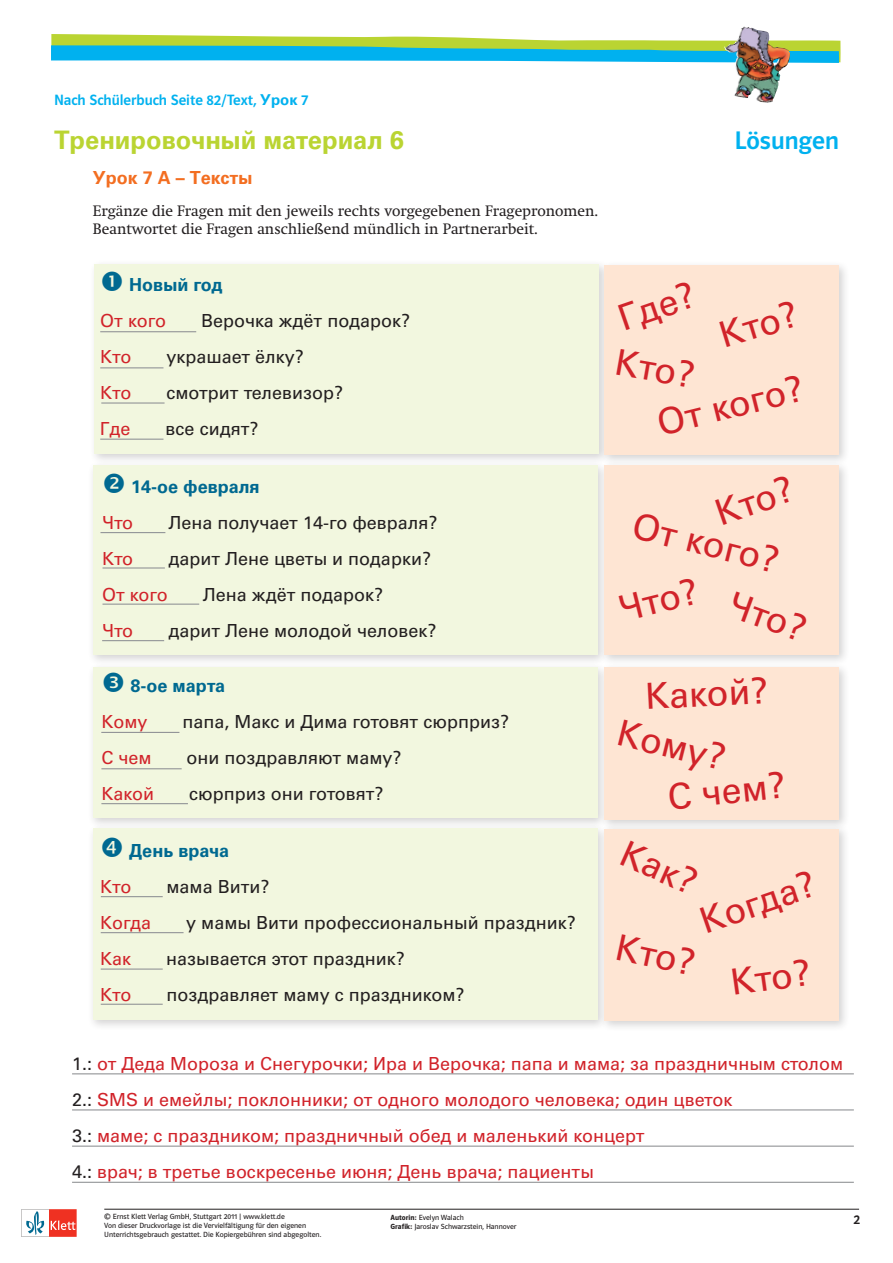
<style>
.page{position:relative;width:893px;height:1263px;background:#fff}
.page>*{position:absolute;margin:0;border:0;box-sizing:border-box;transform-origin:0 0}
.t1{font:36px "Univers Cyr";color:#d1232a}
.t2{font:700 25.5px "Univers Cyr";color:#bad432}
.t3{font:25.5px "Polo ST11 K Krftg";color:#00b1ef}
.t4{font:18px "Univers Cyr";color:#231f20}
.t5{font:18px/36px "Univers Cyr";color:#d1232a}
.t6{font:700 18px "Univers Cyr";color:#006991}
.t7{font:700 18px "Univers Cyr";color:#f36e21}
.t8{font:15px/18px "Klett Swift";color:#231f20}
.t9{font:15px "Polo ST11 K Krftg";color:#00b1ef}
.t10{font:13.5px "Polo ST11 K Krftg";color:#231f20}
.t11{font:7.5px/8.9px "Polo ST11 K Buch";color:#231f20}
.s1{font-family:"Univers Cyr";font-weight:700}
.s2{color:#231f20}
.s3{font-family:"Polo ST11 K Hfett"}
</style>
<div class="page">
<div style="left:89px;top:259px;width:521px;height:206px;background:#231f20;opacity:.2"></div>
<div style="left:94px;top:265px;width:504px;height:189px;background:#f2f7df"></div>
<div style="left:88px;top:460px;width:521px;height:206px;background:#231f20;opacity:.2"></div>
<div style="left:93px;top:466px;width:504px;height:189px;background:#f2f7df"></div>
<div style="left:88px;top:662px;width:521px;height:167px;background:#231f20;opacity:.2"></div>
<div style="left:93px;top:667px;width:504px;height:151px;background:#f2f7df"></div>
<div style="left:88px;top:823px;width:521px;height:208px;background:#231f20;opacity:.2"></div>
<div style="left:93px;top:828px;width:504px;height:192px;background:#f2f7df"></div>
<div style="left:599px;top:260px;width:251px;height:206px;background:#231f20;opacity:.2"></div>
<div style="left:604px;top:265px;width:235px;height:189px;background:#fee5d3"></div>
<div style="left:599px;top:460px;width:251px;height:206px;background:#231f20;opacity:.2"></div>
<div style="left:604px;top:466px;width:235px;height:189px;background:#fee5d3"></div>
<div style="left:599px;top:662px;width:251px;height:169px;background:#231f20;opacity:.2"></div>
<div style="left:604px;top:667px;width:235px;height:153px;background:#fee5d3"></div>
<div style="left:599px;top:824px;width:251px;height:208px;background:#231f20;opacity:.2"></div>
<div style="left:604px;top:829px;width:235px;height:192px;background:#fee5d3"></div>
<hr style="left:104px;top:1209px;width:755px;height:1px;background:#231f20">
<svg style="left:21px;top:1209px;width:56px;height:28px"></svg>
<svg style="left:51px;top:34px;width:790px;height:29px"></svg>
<img style="left:724px;top:26px;width:67px;height:77px">
<hr style="left:72px;top:1109px;width:782px;height:1px;background:#939598">
<hr style="left:72px;top:1073px;width:782px;height:1px;background:#939598">
<hr style="left:72px;top:1145px;width:782px;height:2px;background:#939598">
<hr style="left:72px;top:1182px;width:782px;height:1px;background:#939598">
<hr style="left:101px;top:896px;width:62px;height:1px;background:#939598">
<hr style="left:101px;top:932px;width:83px;height:1px;background:#939598">
<hr style="left:101px;top:968px;width:62px;height:2px;background:#939598">
<hr style="left:101px;top:1004px;width:62px;height:1px;background:#939598">
<hr style="left:101px;top:732px;width:78px;height:1px;background:#939598">
<hr style="left:101px;top:768px;width:81px;height:1px;background:#939598">
<hr style="left:101px;top:803px;width:87px;height:1px;background:#939598">
<hr style="left:100px;top:532px;width:65px;height:1px;background:#939598">
<hr style="left:102px;top:567px;width:63px;height:1px;background:#939598">
<hr style="left:102px;top:604px;width:97px;height:1px;background:#939598">
<hr style="left:102px;top:640px;width:62px;height:1px;background:#939598">
<hr style="left:100px;top:331px;width:96px;height:1px;background:#939598">
<hr style="left:100px;top:367px;width:63px;height:1px;background:#939598">
<hr style="left:101px;top:402px;width:64px;height:2px;background:#939598">
<hr style="left:100px;top:439px;width:63px;height:1px;background:#939598">
<p class="t9" style="left:54px;top:92px;width:256px">Nach Schülerbuch Seite 82/Text, <span class="s1">Урок</span> 7</p>
<h2 class="t2" style="left:54px;top:125px;width:352px">Тренировочный материал 6</h2>
<h2 class="t3" style="left:734px;top:126px;width:106px">Lösungen</h2>
<p class="t7" style="left:93px;top:167px;width:161px">Урок 7 А – Тексты</p>
<p class="t8" style="left:93px;top:202px;width:507px">Ergänze die Fragen mit den jeweils rechts vorgegebenen Fragepronomen.<br>Beantwortet die Fragen anschließend mündlich in Partnerarbeit.</p>
<p class="t6" style="left:129px;top:274px;width:95px">Новый год</p>
<p class="t5" style="left:100px;top:303px;width:67px">От кого</p>
<p class="t4" style="left:201px;top:310px;width:210px">Верочка ждёт подарок?</p>
<p class="t5" style="left:100px;top:339px;width:33px">Кто</p>
<p class="t4" style="left:166px;top:346px;width:139px">украшает ёлку?</p>
<p class="t5" style="left:100px;top:375px;width:33px">Кто</p>
<p class="t4" style="left:166px;top:382px;width:178px">смотрит телевизор?</p>
<p class="t5" style="left:100px;top:411px;width:32px">Где</p>
<p class="t4" style="left:166px;top:418px;width:94px">все сидят?</p>
<p class="t6" style="left:131px;top:476px;width:130px">14-ое февраля</p>
<p class="t5" style="left:102px;top:504px;width:33px">Что</p>
<p class="t4" style="left:168px;top:512px;width:271px">Лена получает 14-го февраля?</p>
<p class="t5" style="left:102px;top:540px;width:33px">Кто</p>
<p class="t4" style="left:168px;top:548px;width:264px">дарит Лене цветы и подарки?</p>
<p class="t5" style="left:102px;top:576px;width:67px">От кого</p>
<p class="t4" style="left:203px;top:584px;width:182px">Лена ждёт подарок?</p>
<p class="t5" style="left:102px;top:612px;width:33px">Что</p>
<p class="t4" style="left:168px;top:620px;width:270px">дарит Лене молодой человек?</p>
<p class="t6" style="left:130px;top:675px;width:96px">8-ое марта</p>
<p class="t5" style="left:101px;top:703px;width:48px">Кому</p>
<p class="t4" style="left:183px;top:711px;width:328px">папа, Макс и Дима готовят сюрприз?</p>
<p class="t5" style="left:101px;top:739px;width:52px">С чем</p>
<p class="t4" style="left:187px;top:747px;width:216px">они поздравляют маму?</p>
<p class="t5" style="left:101px;top:775px;width:54px">Какой</p>
<p class="t4" style="left:189px;top:783px;width:196px">сюрприз они готовят?</p>
<p class="t6" style="left:129px;top:840px;width:101px">День врача</p>
<p class="t5" style="left:100px;top:869px;width:33px">Кто</p>
<p class="t4" style="left:166px;top:876px;width:105px">мама Вити?</p>
<p class="t5" style="left:100px;top:905px;width:52px">Когда</p>
<p class="t4" style="left:186px;top:912px;width:391px">у мамы Вити профессиональный праздник?</p>
<p class="t5" style="left:100px;top:941px;width:33px">Как</p>
<p class="t4" style="left:166px;top:948px;width:240px">называется этот праздник?</p>
<p class="t5" style="left:100px;top:977px;width:33px">Кто</p>
<p class="t4" style="left:166px;top:984px;width:300px">поздравляет маму с праздником?</p>
<h1 class="t1" style="left:613px;top:299px;width:80px;rotate:-19deg">Где?</h1>
<h1 class="t1" style="left:714px;top:316px;width:82px;rotate:-17deg">Кто?</h1>
<h1 class="t1" style="left:619px;top:340px;width:82px;rotate:10deg">Кто?</h1>
<h1 class="t1" style="left:653px;top:403px;width:151px;rotate:-14deg">От кого?</h1>
<h1 class="t1" style="left:710px;top:494px;width:82px;rotate:-19deg">Кто?</h1>
<h1 class="t1" style="left:638px;top:504px;width:151px;rotate:14deg">От кого?</h1>
<h1 class="t1" style="left:614px;top:589px;width:82px;rotate:-14deg">Что?</h1>
<h1 class="t1" style="left:737px;top:583px;width:82px;rotate:20deg">Что?</h1>
<h1 class="t1" style="left:644px;top:675px;width:125px;rotate:-3deg">Какой?</h1>
<h1 class="t1" style="left:623px;top:711px;width:112px;rotate:14deg">Кому?</h1>
<h1 class="t1" style="left:665px;top:776px;width:120px;rotate:-6deg">С чем?</h1>
<h1 class="t1" style="left:631px;top:832px;width:82px;rotate:24deg">Как?</h1>
<h1 class="t1" style="left:694px;top:901px;width:121px;rotate:-19deg">Когда?</h1>
<h1 class="t1" style="left:621px;top:926px;width:82px;rotate:12deg">Кто?</h1>
<h1 class="t1" style="left:728px;top:962px;width:82px;rotate:-8deg">Кто?</h1>
<p class="t5" style="left:72px;top:1045px;width:773px"><span class="s2">1.:</span> от Деда Мороза и Снегурочки; Ира и Верочка; папа и мама; за праздничным столом <span class="s2">2.:</span> SMS и емейлы; поклонники; от одного молодого человека; один цветок<br><span class="s2">3.:</span> маме; с праздником; праздничный обед и маленький концерт<br><span class="s2">4.:</span> врач; в третье воскресенье июня; День врача; пациенты</p>
<p class="t11" style="left:104px;top:1212px;width:218px">© Ernst Klett Verlag GmbH, Stuttgart 2011 | www.klett.de<br>Von dieser Druckvorlage ist die Vervielfältigung für den eigenen<br>Unterrichtsgebrauch gestattet. Die Kopiergebühren sind abgegolten.</p>
<p class="t11" style="left:391px;top:1213px;width:127px"><span class="s3">Autorin:</span> Evelyn Walach<br><span class="s3">Grafik:</span> Jaroslav Schwarzstein, Hannover</p>
<p class="t10" style="left:853px;top:1212px;width:8px">2</p>
</div>
